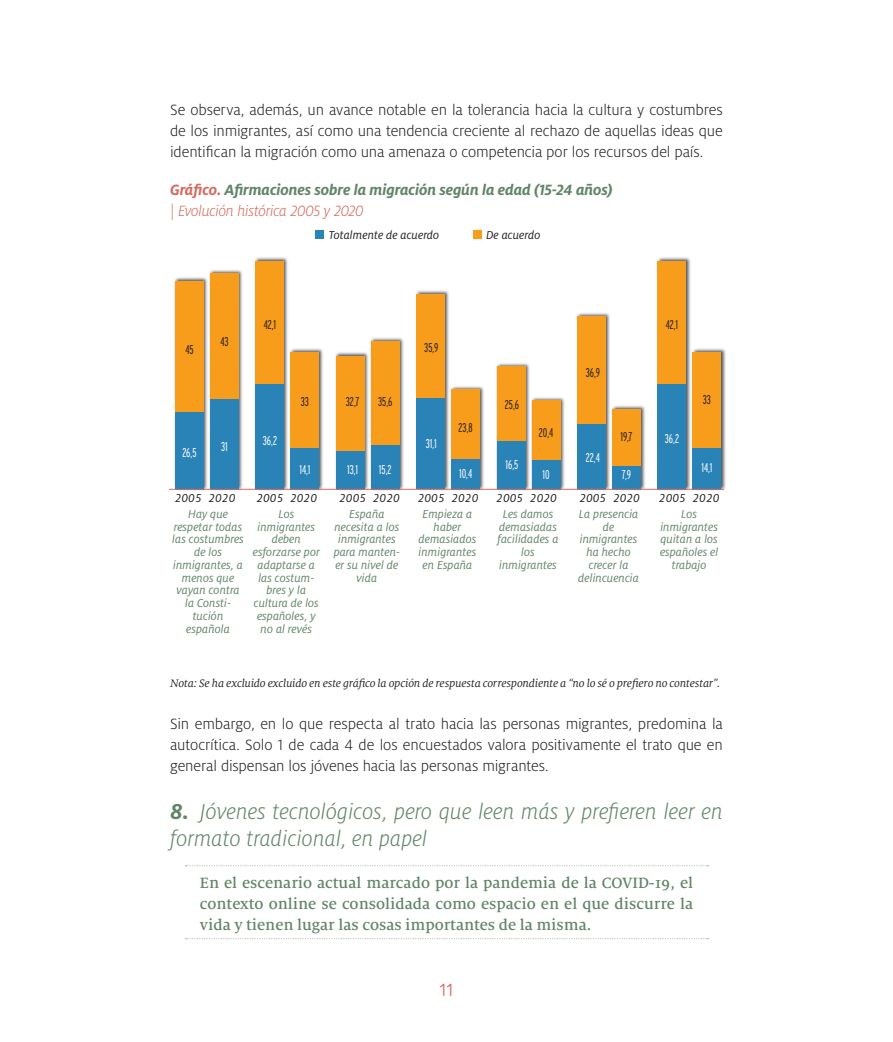
<style>
.page{position:relative;width:893px;height:1042px;background:#fff}
.page>*{position:absolute;margin:0;border:0;box-sizing:border-box;transform-origin:0 0}
.t1{font:italic 300 24px/27px "Milo Pro";color:#618568}
.t2{font:18px "Booster Next FY";color:#d46b61}
.t3{font:300 16.5px/21px "Milo Pro";letter-spacing:-.01em;color:#231f20;text-align:justify}
.t4{font:500 16.5px/21px "Milo Serif Pro";color:#618568;text-align:justify}
.t5{font:italic 700 16.5px/21px "Milo Pro";letter-spacing:-.01em;color:#618568}
.t6{font:italic 12.75px/12.8px "Milo Pro";color:#618568;text-align:center}
.t7{font:italic 12.75px "Milo Pro";color:#231f20}
.t8{font:300 extra-condensed 12.75px "Interstate";color:#fff}
.t9{font:300 extra-condensed 12.75px "Interstate";letter-spacing:-.005em;color:#231f20}
.t10{font:italic 12px "Milo Serif Pro";letter-spacing:-.015em;color:#231f20}
.s1{color:#d46b61}
.s2{font-weight:300;color:#d46b61}
.s3{font-weight:700}
</style>
<div class="page">
<svg style="left:186px;top:865px;width:522px;height:1px"></svg>
<svg style="left:186px;top:938px;width:522px;height:1px"></svg>
<img style="left:172px;top:257px;width:554px;height:234px">
<div style="left:175px;top:281px;width:29px;height:131px;background:#f89c1c"></div>
<div style="left:175px;top:412px;width:29px;height:77px;background:#2a83b7"></div>
<div style="left:210px;top:274px;width:29px;height:125px;background:#f89c1c"></div>
<div style="left:210px;top:399px;width:29px;height:90px;background:#2a83b7"></div>
<div style="left:256px;top:261px;width:28px;height:123px;background:#f89c1c"></div>
<div style="left:256px;top:384px;width:28px;height:105px;background:#2a83b7"></div>
<div style="left:291px;top:352px;width:28px;height:96px;background:#f89c1c"></div>
<div style="left:291px;top:448px;width:28px;height:41px;background:#2a83b7"></div>
<div style="left:336px;top:356px;width:29px;height:95px;background:#f89c1c"></div>
<div style="left:336px;top:451px;width:29px;height:38px;background:#2a83b7"></div>
<div style="left:371px;top:341px;width:29px;height:104px;background:#f89c1c"></div>
<div style="left:371px;top:445px;width:29px;height:44px;background:#2a83b7"></div>
<div style="left:416px;top:294px;width:29px;height:105px;background:#f89c1c"></div>
<div style="left:416px;top:399px;width:29px;height:90px;background:#2a83b7"></div>
<div style="left:451px;top:390px;width:29px;height:69px;background:#f89c1c"></div>
<div style="left:451px;top:459px;width:29px;height:30px;background:#2a83b7"></div>
<div style="left:497px;top:367px;width:28px;height:74px;background:#f89c1c"></div>
<div style="left:497px;top:441px;width:28px;height:48px;background:#2a83b7"></div>
<div style="left:532px;top:401px;width:28px;height:59px;background:#f89c1c"></div>
<div style="left:532px;top:460px;width:28px;height:29px;background:#2a83b7"></div>
<div style="left:577px;top:316px;width:29px;height:108px;background:#f89c1c"></div>
<div style="left:577px;top:424px;width:29px;height:65px;background:#2a83b7"></div>
<div style="left:612px;top:409px;width:29px;height:57px;background:#f89c1c"></div>
<div style="left:612px;top:466px;width:29px;height:23px;background:#2a83b7"></div>
<div style="left:658px;top:261px;width:28px;height:123px;background:#f89c1c"></div>
<div style="left:658px;top:384px;width:28px;height:105px;background:#2a83b7"></div>
<div style="left:693px;top:352px;width:28px;height:96px;background:#f89c1c"></div>
<div style="left:693px;top:448px;width:28px;height:41px;background:#2a83b7"></div>
<hr style="left:169px;top:489px;width:555px;height:1px;background:#d46b61">
<div style="left:473px;top:231px;width:8px;height:8px;background:#f89c1c"></div>
<div style="left:315px;top:230px;width:9px;height:9px;background:#2a83b7"></div>
<p class="t3" style="left:170px;top:100px;width:554px">Se observa, además, un avance notable en la tolerancia hacia la cultura y costumbres de los inmigrantes, así como una tendencia creciente al rechazo de aquellas ideas que identifican la migración como una amenaza o competencia por los recursos del país.</p>
<p class="t5" style="left:170px;top:179px;width:444px"><span class="s1">Gráfico.</span> Afirmaciones sobre la migración según la edad (15-24 años) <span class="s2">| Evolución histórica 2005 y 2020</span></p>
<p class="t9" style="left:185px;top:342px;width:10px">45</p>
<p class="t9" style="left:220px;top:334px;width:10px">43</p>
<p class="t8" style="left:182px;top:444px;width:16px">26,5</p>
<p class="t8" style="left:221px;top:439px;width:8px">31</p>
<p class="t7" style="left:329px;top:228px;width:112px">Totalmente de acuerdo</p>
<p class="t7" style="left:486px;top:228px;width:56px">De acuerdo</p>
<p class="t9" style="left:264px;top:316px;width:14px">42,1</p>
<p class="t8" style="left:263px;top:433px;width:16px">36,2</p>
<p class="t9" style="left:301px;top:394px;width:10px">33</p>
<p class="t8" style="left:299px;top:462px;width:13px">14,1</p>
<p class="t9" style="left:346px;top:394px;width:15px">32,7</p>
<p class="t9" style="left:378px;top:394px;width:16px">35,6</p>
<p class="t8" style="left:347px;top:462px;width:13px">13,1</p>
<p class="t8" style="left:379px;top:462px;width:14px">15,2</p>
<p class="t9" style="left:424px;top:340px;width:16px">35,9</p>
<p class="t8" style="left:426px;top:436px;width:13px">31,1</p>
<p class="t9" style="left:459px;top:420px;width:16px">23,8</p>
<p class="t8" style="left:459px;top:465px;width:15px">10,4</p>
<p class="t9" style="left:505px;top:397px;width:16px">25,6</p>
<p class="t8" style="left:505px;top:457px;width:14px">16,5</p>
<p class="t9" style="left:586px;top:365px;width:16px">36,9</p>
<p class="t9" style="left:539px;top:424px;width:16px">20,4</p>
<p class="t8" style="left:542px;top:467px;width:9px">10</p>
<p class="t8" style="left:622px;top:467px;width:11px">7,9</p>
<p class="t9" style="left:620px;top:429px;width:14px">19,7</p>
<p class="t8" style="left:586px;top:450px;width:16px">22,4</p>
<p class="t9" style="left:666px;top:316px;width:14px">42,1</p>
<p class="t8" style="left:665px;top:430px;width:16px">36,2</p>
<p class="t9" style="left:703px;top:391px;width:10px">33</p>
<p class="t8" style="left:701px;top:460px;width:13px">14,1</p>
<p class="t7" style="left:175px;top:491px;width:62px">2005 2020</p>
<p class="t7" style="left:256px;top:491px;width:62px">2005 2020</p>
<p class="t7" style="left:339px;top:491px;width:62px">2005 2020</p>
<p class="t7" style="left:418px;top:491px;width:62px">2005 2020</p>
<p class="t7" style="left:496px;top:491px;width:62px">2005 2020</p>
<p class="t7" style="left:579px;top:491px;width:62px">2005 2020</p>
<p class="t7" style="left:659px;top:491px;width:62px">2005 2020</p>
<p class="t6" style="left:172px;top:508px;width:73px">Hay que respetar todas las costumbres de los inmigrantes, a menos que vayan contra la Consti&shy;tución española</p>
<p class="t6" style="left:253px;top:508px;width:69px">Los inmigrantes deben esforzarse por adaptarse a las costum&shy;bres y la cultura de los españoles, y no al revés</p>
<p class="t6" style="left:334px;top:508px;width:68px">España necesita a los inmigrantes para manten&shy;er su nivel de vida</p>
<p class="t6" style="left:419px;top:508px;width:59px">Empieza a haber demasiados inmigrantes en España</p>
<p class="t6" style="left:497px;top:508px;width:63px">Les damos demasiadas facilidades a los inmigrantes</p>
<p class="t6" style="left:578px;top:508px;width:62px">La presencia de inmigrantes ha hecho crecer la delincuencia</p>
<p class="t6" style="left:660px;top:508px;width:60px">Los inmigrantes quitan a los españoles el trabajo</p>
<p class="t10" style="left:170px;top:676px;width:552px">Nota: Se ha excluido excluido en este gráfico la opción de respuesta correspondiente a “no lo sé o prefiero no contestar”.</p>
<p class="t3" style="left:170px;top:713px;width:554px">Sin embargo, en lo que respecta al trato hacia las personas migrantes, predomina la autocrítica. Solo 1 de cada 4 de los encuestados valora positivamente el trato que en general dispensan los jóvenes hacia las personas migrantes.</p>
<h1 class="t1" style="left:170px;top:798px;width:554px"><span class="s3">8.</span> Jóvenes tecnológicos, pero que leen más y prefieren leer en formato tradicional, en papel</h1>
<p class="t4" style="left:200px;top:872px;width:495px">En el escenario actual marcado por la pandemia de la COVID-19, el contexto online se consolidada como espacio en el que discurre la vida y tienen lugar las cosas importantes de la misma.</p>
<h2 class="t2" style="left:440px;top:978px;width:15px">11</h2>
</div>
